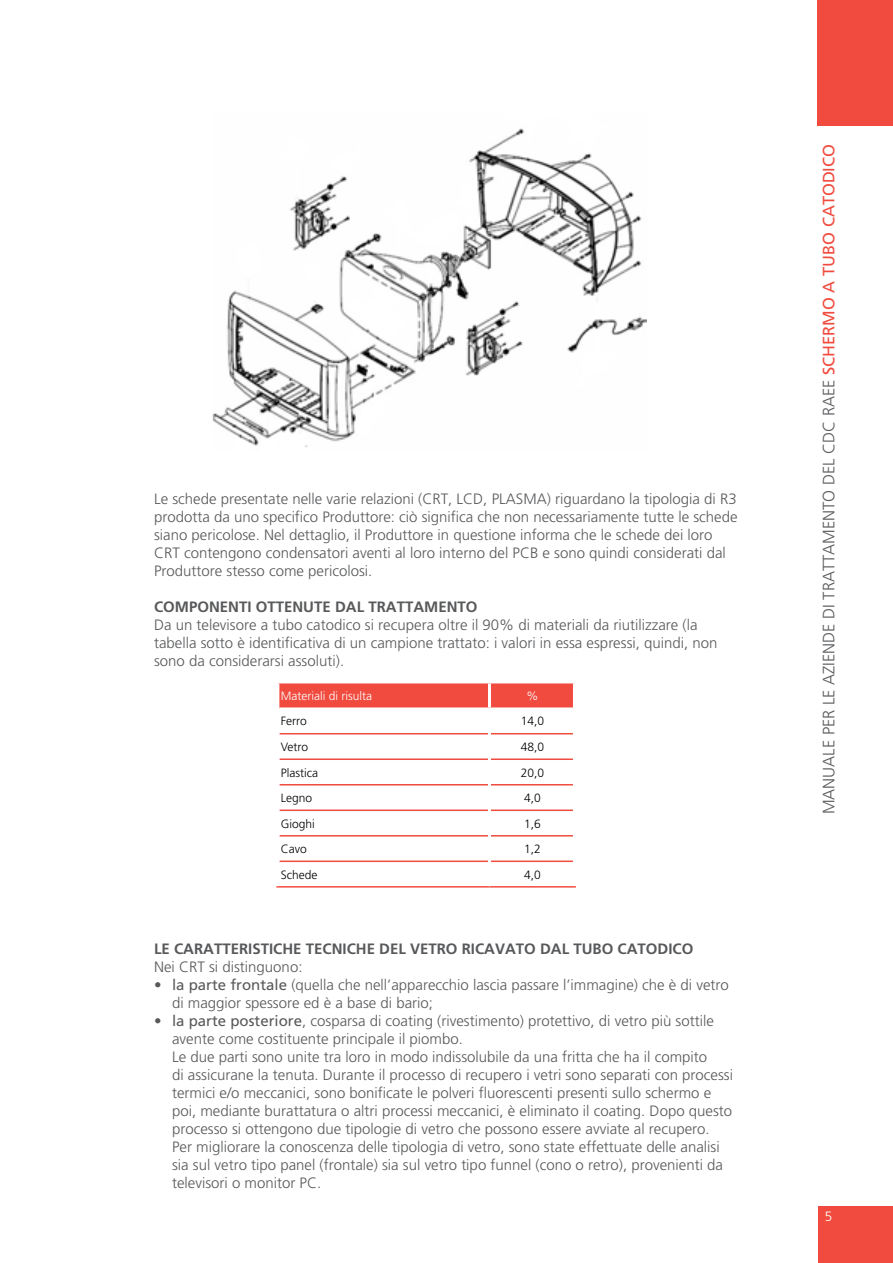
<style>
.page{position:relative;width:893px;height:1263px;background:#fff}
.page>*{position:absolute;margin:0;border:0;box-sizing:border-box;transform-origin:0 0}
.t1{font:300 16.5px "Frutiger LT";color:#58595b}
.t2{font:300 15px/18px "Frutiger LT";color:#58595b}
.t3{font:700 15px "Frutiger LT";color:#58595b}
.t4{font:300 13.5px "Frutiger LT";color:#fff}
.t5{font:300 12px "Frutiger LT";color:#000}
.t6{font:300 12px "Frutiger LT";color:#fff}
.s1{font-weight:400}
.s2{font-weight:400;color:#f04b3e}
</style>
<div class="page">
<div style="left:818px;top:1206px;width:75px;height:57px;background:#f04b3e"></div>
<div style="left:818px;top:0;width:75px;height:126px;background:#f04b3e"></div>
<img style="left:213px;top:128px;width:433px;height:319px">
<div style="left:279px;top:683px;width:294px;height:24px;background:#f04b3e"></div>
<hr style="left:488px;top:683px;width:3px;height:24px;background:#fff">
<hr style="left:279px;top:733px;width:209px;height:1px;background:#f04b3e">
<hr style="left:491px;top:733px;width:82px;height:1px;background:#f04b3e">
<hr style="left:279px;top:758px;width:209px;height:2px;background:#f04b3e">
<hr style="left:491px;top:758px;width:82px;height:2px;background:#f04b3e">
<hr style="left:279px;top:784px;width:209px;height:1px;background:#f04b3e">
<hr style="left:491px;top:784px;width:82px;height:1px;background:#f04b3e">
<hr style="left:279px;top:809px;width:209px;height:2px;background:#f04b3e">
<hr style="left:491px;top:809px;width:82px;height:2px;background:#f04b3e">
<hr style="left:279px;top:835px;width:209px;height:1px;background:#f04b3e">
<hr style="left:491px;top:835px;width:82px;height:1px;background:#f04b3e">
<hr style="left:279px;top:860px;width:209px;height:2px;background:#f04b3e">
<hr style="left:491px;top:860px;width:82px;height:2px;background:#f04b3e">
<hr style="left:276px;top:886px;width:213px;height:1px;background:#f04b3e">
<hr style="left:489px;top:886px;width:87px;height:1px;background:#f04b3e">
<p class="t2" style="left:154px;top:490px;width:585px">Le schede presentate nelle varie relazioni (CRT, LCD, PLASMA) riguardano la tipologia di R3 prodotta da uno specifico Produttore: ciò significa che non necessariamente tutte le schede siano pericolose. Nel dettaglio, il Produttore in questione informa che le schede dei loro<br>CRT contengono condensatori aventi al loro interno del PCB e sono quindi considerati dal Produttore stesso come pericolosi.</p>
<p class="t3" style="left:154px;top:598px;width:22px">COMPO</p>
<p class="t3" style="left:209px;top:598px;width:57px">NENTI OTTE</p>
<p class="t3" style="left:292px;top:598px;width:21px">NUTE</p>
<p class="t3" style="left:335px;top:598px;width:44px">DA L TRATTAME</p>
<p class="t3" style="left:447px;top:598px;width:22px">NTO</p>
<p class="t2" style="left:154px;top:616px;width:565px">Da un televisore a tubo catodico si recupera oltre il 90% di materiali da riutilizzare (la tabella sotto è identificativa di un campione trattato: i valori in essa espressi, quindi, non sono da considerarsi assoluti).</p>
<p class="t6" style="left:281px;top:689px;width:93px">Materiali di risulta</p>
<p class="t6" style="left:527px;top:689px;width:13px">%</p>
<p class="t5" style="left:281px;top:714px;width:27px">Ferro</p>
<p class="t5" style="left:521px;top:714px;width:25px">14,0</p>
<p class="t5" style="left:281px;top:740px;width:29px">Vetro</p>
<p class="t5" style="left:521px;top:740px;width:25px">48,0</p>
<p class="t5" style="left:281px;top:765px;width:39px">Plastica</p>
<p class="t5" style="left:521px;top:765px;width:25px">20,0</p>
<p class="t5" style="left:281px;top:791px;width:33px">Legno</p>
<p class="t5" style="left:524px;top:791px;width:18px">4,0</p>
<p class="t5" style="left:281px;top:816px;width:36px">Gioghi</p>
<p class="t5" style="left:524px;top:816px;width:18px">1,6</p>
<p class="t5" style="left:281px;top:842px;width:28px">Cavo</p>
<p class="t5" style="left:524px;top:842px;width:18px">1,2</p>
<p class="t5" style="left:281px;top:868px;width:38px">Schede</p>
<p class="t5" style="left:524px;top:868px;width:18px">4,0</p>
<p class="t3" style="left:154px;top:940px;width:30px">LE CARATTERISTICHE</p>
<p class="t3" style="left:306px;top:940px;width:46px">TECNICHE</p>
<p class="t3" style="left:379px;top:940px;width:51px">DEL VETRO</p>
<p class="t3" style="left:462px;top:940px;width:10px">RICA</p>
<p class="t3" style="left:495px;top:940px;width:22px">VATO</p>
<p class="t3" style="left:540px;top:940px;width:45px">DA L TUBO</p>
<p class="t3" style="left:618px;top:940px;width:11px">CATODICO</p>
<p class="t2" style="left:154px;top:958px;width:150px">Nei CRT si distinguono:</p>
<p class="t2" style="left:172px;top:976px;width:558px;text-indent:-18px">• <span class="s1">la parte frontale</span> (quella che nell’apparecchio lascia passare l’immagine) che è di vetro di maggior spessore ed è a base di bario;</p>
<p class="t2" style="left:154px;top:1012px;width:561px">• <span class="s1">la parte posteriore</span>, cosparsa di coating (rivestimento) protettivo, di vetro più sottile</p>
<p class="t2" style="left:172px;top:1030px;width:292px">avente come costituente principale il piombo.</p>
<p class="t2" style="left:154px;top:1048px;width:555px">Le due parti sono unite tra loro in modo indissolubile da una fritta che ha il compito</p>
<p class="t2" style="left:172px;top:1066px;width:562px">di assicurane la tenuta. Durante il processo di recupero i vetri sono separati con processi</p>
<p class="t2" style="left:172px;top:1084px;width:541px">termici e/o meccanici, sono bonificate le polveri fluorescenti presenti sullo schermo e</p>
<p class="t2" style="left:172px;top:1102px;width:562px">poi, mediante burattatura o altri processi meccanici, è eliminato il coating. Dopo questo</p>
<p class="t2" style="left:172px;top:1120px;width:539px">processo si ottengono due tipologie di vetro che possono essere avviate al recupero.</p>
<p class="t2" style="left:154px;top:1138px;width:567px">Per migliorare la conoscenza delle tipologia di vetro, sono state effettuate delle analisi</p>
<p class="t2" style="left:172px;top:1156px;width:552px">sia sul vetro tipo panel (frontale) sia sul vetro tipo funnel (cono o retro), provenienti da</p>
<p class="t2" style="left:172px;top:1174px;width:151px">televisori o monitor PC.</p>
<p class="t1" style="left:820px;top:814px;width:672px;rotate:-90deg">manuale per le aziende di trattamento del CdC RAEE <span class="s2">schermo a tubo catodico</span></p>
<p class="t4" style="left:825px;top:1208px;width:9px">5</p>
</div>
